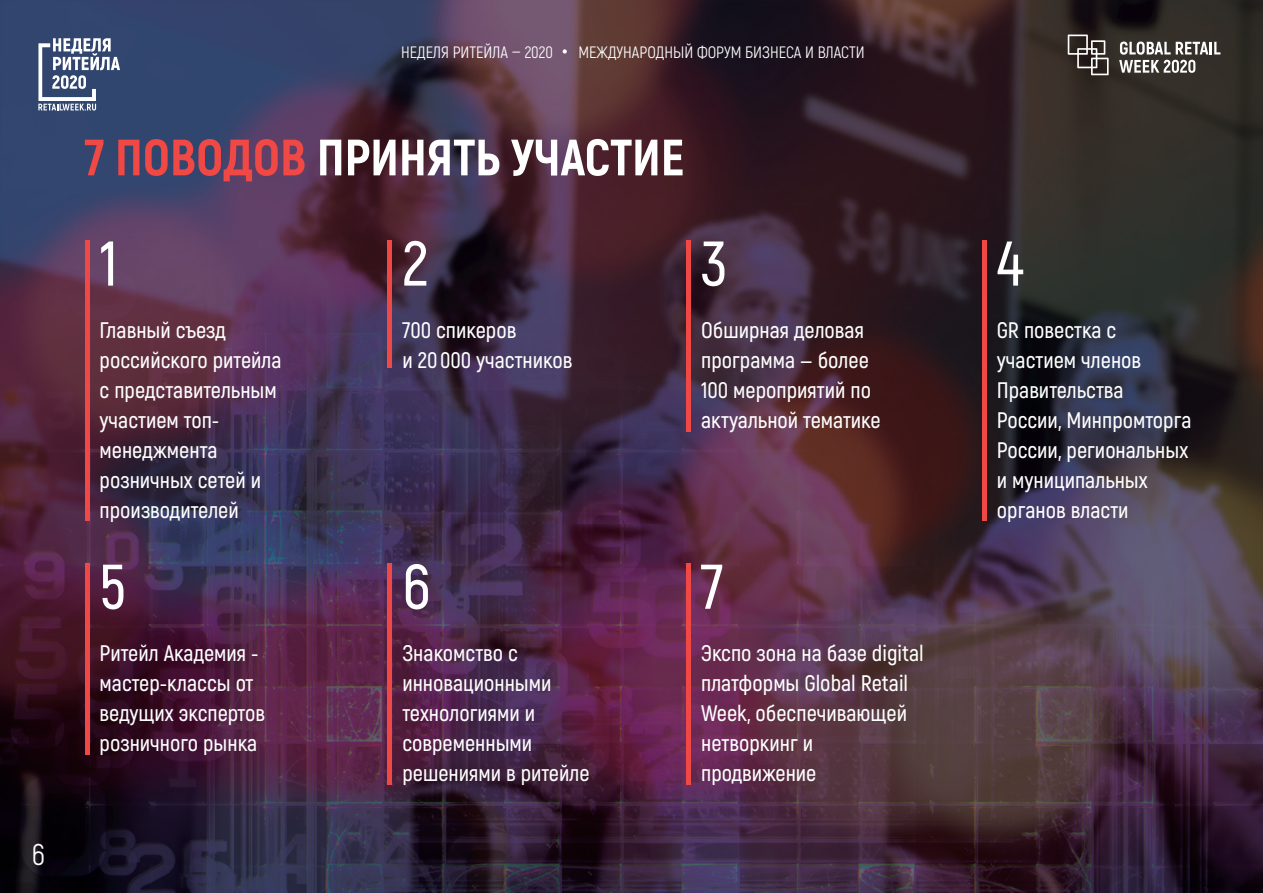
<style>
.page{position:relative;width:1263px;height:893px;background:#fff}
.page>*{position:absolute;margin:0;border:0;box-sizing:border-box;transform-origin:0 0}
.t1{font:600 63px "Akrobat";color:#fff}
.t2{font:800 51px "Akrobat";color:#fff}
.t3{font:30px "Akrobat";color:#fff}
.t4{font:600 22.5px/30px "Akrobat";color:#fff}
.t5{font:16.5px "Akrobat";color:#fff}
.s1{color:#ef4845}
</style>
<div class="page">
<img style="left:0;top:0;width:1263px;height:893px">
<svg style="left:1068px;top:35px;width:41px;height:40px;background:#5d5653"></svg>
<svg style="left:1119px;top:42px;width:101px;height:31px"></svg>
<svg style="left:563px;top:49px;width:4px;height:5px"></svg>
<svg style="left:38px;top:38px;width:82px;height:73px"></svg>
<hr style="left:85px;top:240px;width:4px;height:281px;background:#ef4845">
<hr style="left:85px;top:563px;width:4px;height:192px;background:#ef4845">
<div style="left:686px;top:240px;width:5px;height:192px;background:#ef4845"></div>
<div style="left:686px;top:563px;width:5px;height:222px;background:#ef4845"></div>
<hr style="left:388px;top:240px;width:4px;height:128px;background:#ef4845">
<hr style="left:388px;top:563px;width:4px;height:222px;background:#ef4845">
<hr style="left:982px;top:240px;width:4px;height:281px;background:#ef4845">
<h3 class="t3" style="left:32px;top:836px;width:14px">6</h3>
<p class="t5" style="left:401px;top:42px;width:153px">НЕДЕЛЯ РИТЕЙЛА — 2020</p>
<p class="t5" style="left:578px;top:42px;width:288px">МЕЖДУНАРОДНЫЙ ФОРУМ БИЗНЕСА И ВЛАСТИ</p>
<h2 class="t2" style="left:85px;top:125px;width:601px"><span class="s1">7 ПОВОДОВ</span> ПРИНЯТЬ УЧАСТИЕ</h2>
<h1 class="t1" style="left:100px;top:225px;width:20px">1</h1>
<p class="t4" style="left:100px;top:315px;width:184px">Главный съезд российского ритейла с представительным участием топ&shy;менеджмента розничных сетей и производителей</p>
<h1 class="t1" style="left:100px;top:548px;width:28px">5</h1>
<p class="t4" style="left:100px;top:638px;width:167px">Ритейл Академия - мастер-классы от ведущих экспертов розничного рынка</p>
<h1 class="t1" style="left:402px;top:225px;width:27px">2</h1>
<p class="t4" style="left:402px;top:315px;width:171px">700 спикеров<br>и 20 000 участников</p>
<h1 class="t1" style="left:402px;top:548px;width:29px">6</h1>
<p class="t4" style="left:402px;top:638px;width:189px">Знакомство с инновационными технологиями и современными решениями в ритейле</p>
<h1 class="t1" style="left:701px;top:225px;width:28px">3</h1>
<p class="t4" style="left:701px;top:315px;width:181px">Обширная деловая программа — более<br>100 мероприятий по актуальной тематике</p>
<h1 class="t1" style="left:701px;top:548px;width:24px">7</h1>
<p class="t4" style="left:701px;top:638px;width:224px">Экспо зона на базе digital платформы Global Retail<br>Week, обеспечивающей нетворкинг и продвижение</p>
<h1 class="t1" style="left:997px;top:225px;width:28px">4</h1>
<p class="t4" style="left:997px;top:315px;width:196px">GR повестка с участием членов<br>Правительства<br>России, Минпромторга<br>России, региональных и муниципальных органов власти</p>
</div>
